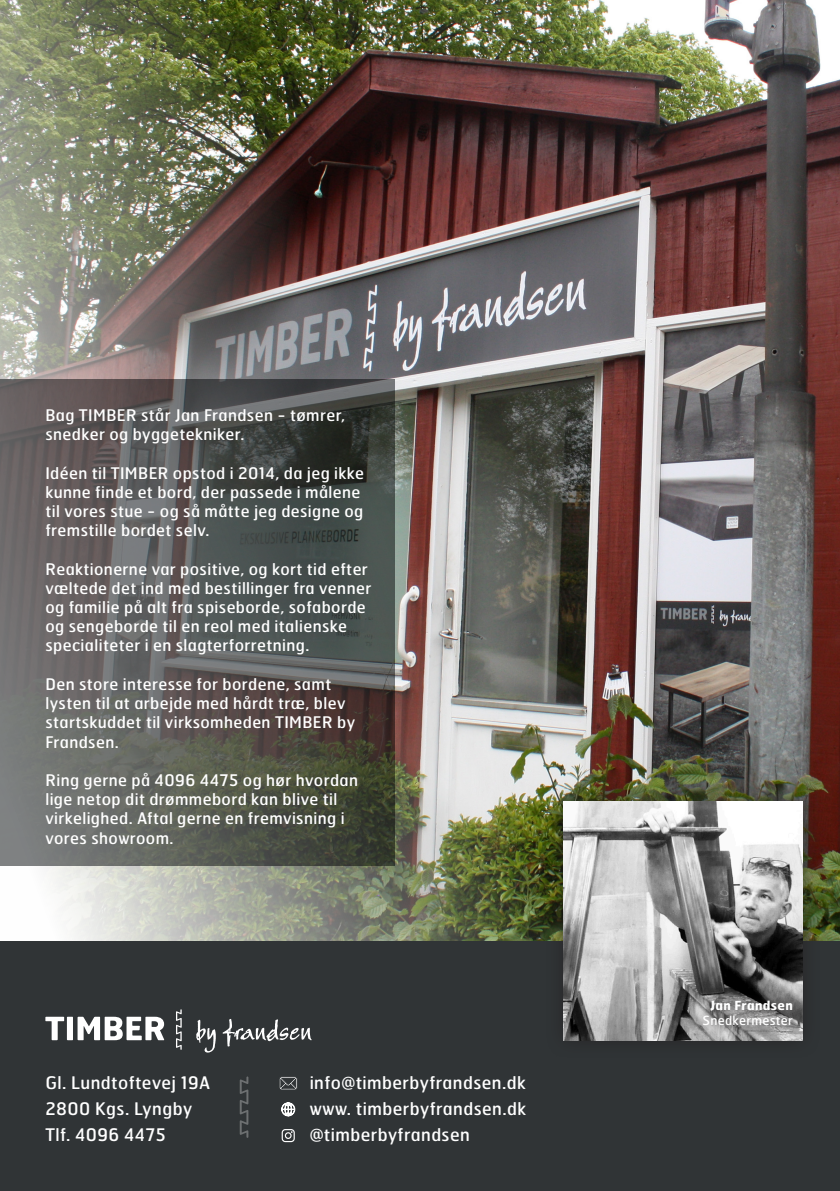
<style>
.page{position:relative;width:840px;height:1191px;background:#fff}
.page>*{position:absolute;margin:0;border:0;box-sizing:border-box;transform-origin:0 0}
.t1{font:17.4px "Hermes";letter-spacing:.025em;color:#fff}
.t2{font:16px/19.2px "Hermes";letter-spacing:.025em;color:#fff}
.t3{font:12.6px "Hermes";letter-spacing:.025em;color:#fff}
.t4{font:700 12.6px "Hermes";letter-spacing:.025em;color:#fff}
</style>
<div class="page">
<img style="left:0;top:0;width:839px;height:941px">
<div style="left:0;top:941px;width:839px;height:250px;background:#303436"></div>
<svg style="left:0;top:378px;width:395px;height:487px;background:#595956"></svg>
<div style="left:544px;top:783px;width:277px;height:275px;background:#231f20;opacity:.75"></div>
<img style="left:563px;top:802px;width:238px;height:238px">
<div style="left:692px;top:989px;width:110px;height:46px;background:#231f20;opacity:.75"></div>
<svg style="left:196px;top:1019px;width:20px;height:33px"></svg>
<svg style="left:222px;top:1019px;width:90px;height:27px"></svg>
<svg style="left:45px;top:1016px;width:19px;height:24px"></svg>
<div style="left:67px;top:1016px;width:6px;height:24px;background:#fff"></div>
<svg style="left:77px;top:1016px;width:87px;height:24px"></svg>
<svg style="left:176px;top:1009px;width:5px;height:40px"></svg>
<svg style="left:239px;top:1076px;width:9px;height:61px"></svg>
<svg style="left:281px;top:1129px;width:13px;height:13px"></svg>
<svg style="left:281px;top:1102px;width:14px;height:14px"></svg>
<svg style="left:279px;top:1076px;width:18px;height:14px"></svg>
<p class="t2" style="left:45px;top:405px;width:301px">Bag TIMBER står Jan Frandsen - tømrer, snedker og byggetekniker.</p>
<p class="t2" style="left:45px;top:463px;width:320px">Idéen til TIMBER opstod i 2014, da jeg ikke kunne finde et bord, der passede i målene til vores stue - og så måtte jeg designe og fremstille bordet selv.</p>
<p class="t2" style="left:45px;top:559px;width:327px">Reaktionerne var positive, og kort tid efter væltede det ind med bestillinger fra venner og familie på alt fra spiseborde, sofaborde og sengeborde til en reol med italienske specialiteter i en slagterforretning.</p>
<p class="t2" style="left:45px;top:674px;width:311px">Den store interesse for bordene, samt lysten til at arbejde med hårdt træ, blev startskuddet til virksomheden TIMBER by<br>Frandsen.</p>
<p class="t2" style="left:45px;top:770px;width:314px">Ring gerne på 4096 4475 og hør hvordan lige netop dit drømmebord kan blive til virkelighed. Aftal gerne en fremvisning i vores showroom.</p>
<p class="t1" style="left:45px;top:1072px;width:166px">Gl. Lundtoftevej 19A</p>
<p class="t1" style="left:45px;top:1098px;width:148px">2800 Kgs. Lyngby</p>
<p class="t1" style="left:45px;top:1124px;width:122px">Tlf. 4096 4475</p>
<p class="t1" style="left:309px;top:1072px;width:217px">info@timberbyfrandsen.dk</p>
<p class="t1" style="left:309px;top:1098px;width:218px">www. timberbyfrandsen.dk</p>
<p class="t1" style="left:309px;top:1124px;width:162px">@timberbyfrandsen</p>
<p class="t4" style="left:709px;top:997px;width:84px">Jan Frandsen</p>
<p class="t3" style="left:702px;top:1012px;width:92px">Snedkermester</p>
</div>
